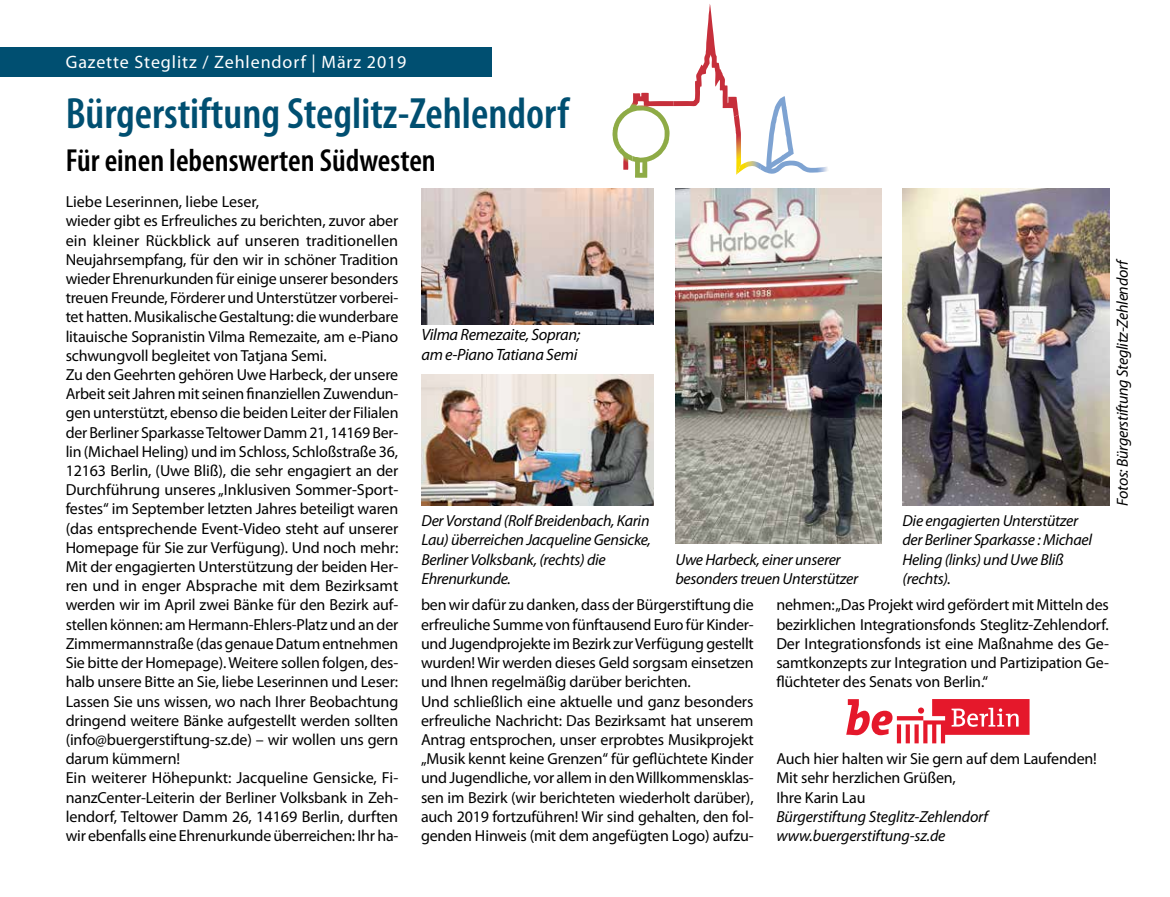
<style>
.page{position:relative;width:1170px;height:897px;background:#fff}
.page>*{position:absolute;margin:0;border:0;box-sizing:border-box;transform-origin:0 0}
.t1{font:600 condensed 44px "Myriad Pro";color:#004f71}
.t2{font:600 condensed 32px "Myriad Pro";color:#000}
.t3{font:18px "Myriad Pro";letter-spacing:.05em;color:#fff}
.t4{font:italic 16.4px/19.6px "Myriad Pro";letter-spacing:-.02em;color:#000}
.t5{font:16px/19.2px "Myriad Pro";letter-spacing:-.01em;color:#000}
.t6{font:italic 16px/19.2px "Myriad Pro";letter-spacing:-.02em;color:#000}
</style>
<div class="page">
<svg style="left:673px;top:4px;width:155px;height:171px"></svg>
<svg style="left:612px;top:93px;width:53px;height:85px"></svg>
<img style="left:421px;top:189px;width:233px;height:135px">
<img style="left:421px;top:374px;width:233px;height:132px">
<img style="left:675px;top:189px;width:207px;height:354px">
<img style="left:902px;top:189px;width:207px;height:317px">
<svg style="left:846px;top:699px;width:183px;height:44px"></svg>
<div style="left:0;top:47px;width:492px;height:30px;background:#004f71"></div>
<p class="t3" style="left:66px;top:51px;width:342px">Gazette Steglitz / Zehlendorf | März 2019</p>
<h1 class="t1" style="left:66px;top:86px;width:505px">Bürgerstiftung Steglitz-Zehlendorf</h1>
<h2 class="t2" style="left:66px;top:141px;width:372px">Für einen lebenswerten Südwesten</h2>
<p class="t5" style="left:66px;top:192px;width:334px">Liebe Leserinnen, liebe Leser,<br>wieder gibt es Erfreuliches zu berichten, zuvor aber ein kleiner Rückblick auf unseren traditionellen Neujahrsempfang, für den wir in schöner Tradition wieder Ehrenurkunden für einige unserer besonders treuen Freunde, Förderer und Unterstützer vorberei&shy;tet hatten. Musikalische Gestaltung: die wunderbare litauische Sopranistin Vilma Remezaite, am e-Piano schwungvoll begleitet von Tatjana Semi.<br>Zu den Geehrten gehören Uwe Harbeck, der unsere Arbeit seit Jahren mit seinen finanziellen Zuwendun&shy;gen unterstützt, ebenso die beiden Leiter der Filialen der Berliner Sparkasse Teltower Damm 21, 14169 Ber&shy;lin (Michael Heling) und im Schloss, Schloßstraße 36, 12163 Berlin, (Uwe Bliß), die sehr engagiert an der Durchführung unseres „Inklusiven Sommer-Sport&shy;festes“ im September letzten Jahres beteiligt waren (das entsprechende Event-Video steht auf unserer Homepage für Sie zur Verfügung). Und noch mehr:<br>Mit der engagierten Unterstützung der beiden Her&shy;ren und in enger Absprache mit dem Bezirksamt werden wir im April zwei Bänke für den Bezirk auf&shy;stellen können: am Hermann-Ehlers-Platz und an der Zimmermannstraße (das genaue Datum entnehmen Sie bitte der Homepage). Weitere sollen folgen, des&shy;halb unsere Bitte an Sie, liebe Leserinnen und Leser:<br>Lassen Sie uns wissen, wo nach Ihrer Beobachtung dringend weitere Bänke aufgestellt werden sollten (info@buergerstiftung-sz.de) – wir wollen uns gern darum kümmern!<br>Ein weiterer Höhepunkt: Jacqueline Gensicke, Fi&shy;nanzCenter-Leiterin der Berliner Volksbank in Zeh&shy;lendorf, Teltower Damm 26, 14169 Berlin, durften wir ebenfalls eine Ehrenurkunde überreichen: Ihr ha-</p>
<p class="t6" style="left:1112px;top:506px;width:248px;rotate:-90deg">Fotos: Bürgerstiftung Steglitz-Zehlendorf</p>
<p class="t4" style="left:421px;top:325px;width:160px">Vilma Remezaite, Sopran; am e-Piano Tatiana Semi</p>
<p class="t6" style="left:421px;top:511px;width:231px">Der Vorstand (Rolf Breidenbach, Karin<br>Lau) überreichen Jacqueline Gensicke,<br>Berliner Volksbank, (rechts) die<br>Ehrenurkunde.</p>
<p class="t6" style="left:902px;top:511px;width:191px">Die engagierten Unterstützer der Berliner Sparkasse : Michael<br>Heling (links) und Uwe Bliß (rechts).</p>
<p class="t6" style="left:675px;top:550px;width:184px">Uwe Harbeck, einer unserer besonders treuen Unterstützer</p>
<p class="t5" style="left:421px;top:595px;width:334px">ben wir dafür zu danken, dass der Bürgerstiftung die erfreuliche Summe von fünftausend Euro für Kinder&shy;und Jugendprojekte im Bezirk zur Verfügung gestellt wurden! Wir werden dieses Geld sorgsam einsetzen und Ihnen regelmäßig darüber berichten.<br>Und schließlich eine aktuelle und ganz besonders erfreuliche Nachricht: Das Bezirksamt hat unserem Antrag entsprochen, unser erprobtes Musikprojekt „Musik kennt keine Grenzen“ für geflüchtete Kinder und Jugendliche, vor allem in den Willkommensklas&shy;sen im Bezirk (wir berichteten wiederholt darüber), auch 2019 fortzuführen! Wir sind gehalten, den fol&shy;genden Hinweis (mit dem angefügten Logo) aufzu-</p>
<p class="t5" style="left:776px;top:595px;width:334px;text-align:justify">nehmen: „Das Projekt wird gefördert mit Mitteln des bezirklichen Integrationsfonds Steglitz-Zehlendorf.<br>Der Integrationsfonds ist eine Maßnahme des Ge&shy;samtkonzepts zur Integration und Partizipation Ge&shy;flüchteter des Senats von Berlin.“</p>
<p class="t5" style="left:776px;top:749px;width:322px">Auch hier halten wir Sie gern auf dem Laufenden!<br>Mit sehr herzlichen Grüßen,<br>Ihre Karin Lau</p>
<p class="t6" style="left:776px;top:806px;width:213px">Bürgerstiftung Steglitz-Zehlendorf www.buergerstiftung-sz.de</p>
</div>
